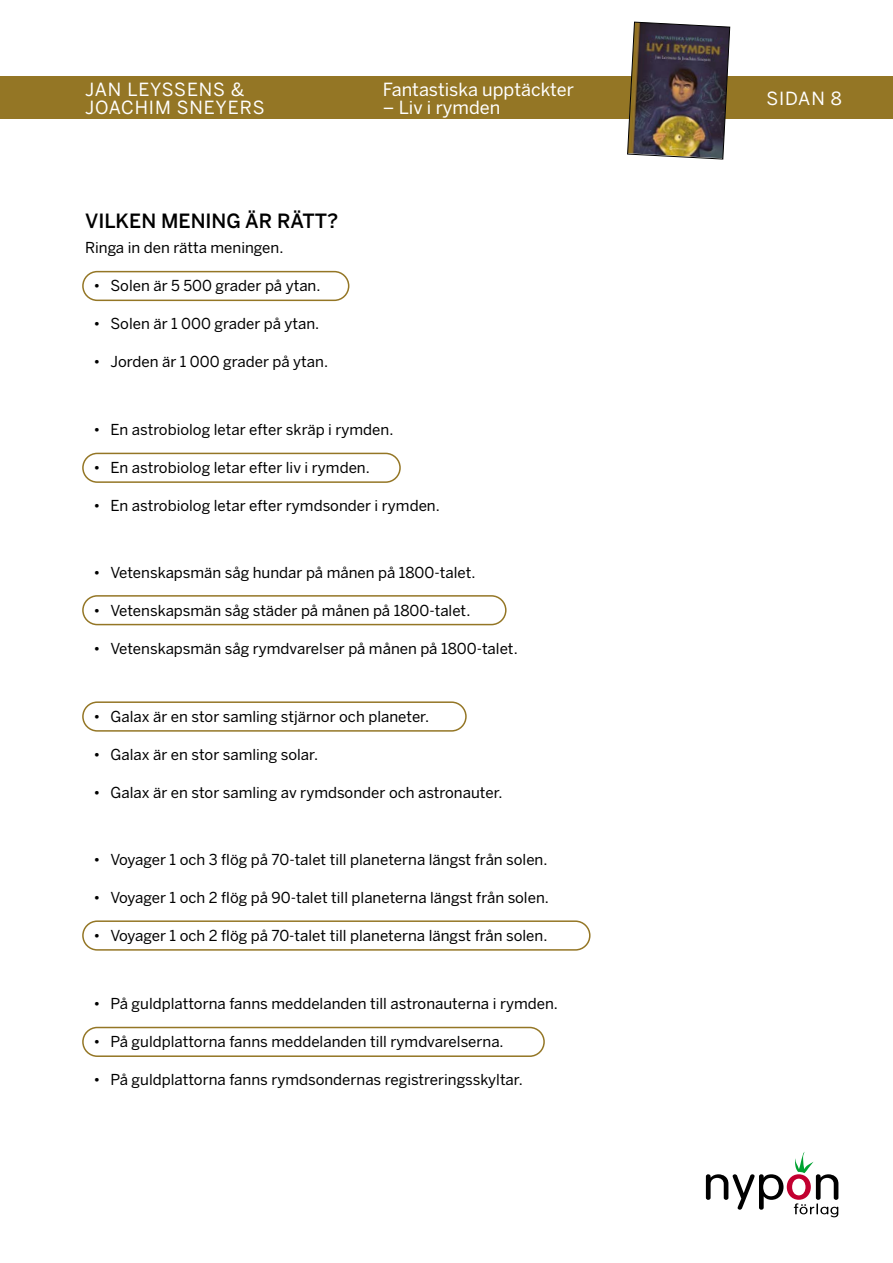
<style>
.page{position:relative;width:893px;height:1263px;background:#fff}
.page>*{position:absolute;margin:0;border:0;box-sizing:border-box;transform-origin:0 0}
.t1{font:500 19.5px "Benton Sans";color:#000}
.t2{font:18px "Benton Sans";letter-spacing:.005em;color:#fff}
.t3{font:18px/18px "Benton Sans";letter-spacing:.05em;color:#fff}
.t4{font:15px "Benton Sans";color:#000}
</style>
<div class="page">
<svg style="left:706px;top:1152px;width:132px;height:65px"></svg>
<div style="left:0;top:77px;width:893px;height:42px;background:#947625"></div>
<img style="left:627px;top:21px;width:103px;height:139px">
<div style="left:82px;top:271px;width:267px;height:30px;border:2px solid #947625;border-radius:14px"></div>
<div style="left:82px;top:453px;width:319px;height:30px;border:2px solid #947625;border-radius:14px"></div>
<div style="left:82px;top:595px;width:425px;height:30px;border:2px solid #947625;border-radius:14px"></div>
<div style="left:82px;top:701px;width:385px;height:31px;border:2px solid #947625;border-radius:14px"></div>
<div style="left:82px;top:920px;width:508px;height:31px;border:2px solid #947625;border-radius:14px"></div>
<div style="left:82px;top:1027px;width:463px;height:30px;border:2px solid #947625;border-radius:14px"></div>
<p class="t3" style="left:85px;top:80px;width:181px">JAN LEYSSENS &amp;<br>JOACHIM SNEYERS</p>
<p class="t2" style="left:766px;top:87px;width:77px">SIDAN 8</p>
<p class="t2" style="left:383px;top:78px;width:193px">Fantastiska upptäckter</p>
<p class="t2" style="left:383px;top:96px;width:119px">– Liv i rymden</p>
<h1 class="t1" style="left:85px;top:209px;width:255px">VILKEN MENING ÄR RÄTT?</h1>
<p class="t4" style="left:85px;top:239px;width:200px">Ringa in den rätta meningen.</p>
<p class="t4" style="left:94px;top:277px;width:228px">• Solen är 5 500 grader på ytan.</p>
<p class="t4" style="left:94px;top:315px;width:227px">• Solen är 1 000 grader på ytan.</p>
<p class="t4" style="left:94px;top:353px;width:236px">• Jorden är 1 000 grader på ytan.</p>
<p class="t4" style="left:94px;top:420px;width:301px">• En astrobiolog letar efter skräp i rymden.</p>
<p class="t4" style="left:94px;top:458px;width:278px">• En astrobiolog letar efter liv i rymden.</p>
<p class="t4" style="left:94px;top:496px;width:348px">• En astrobiolog letar efter rymdsonder i rymden.</p>
<p class="t4" style="left:94px;top:564px;width:383px">• Vetenskapsmän såg hundar på månen på 1800-talet.</p>
<p class="t4" style="left:94px;top:602px;width:378px">• Vetenskapsmän såg städer på månen på 1800-talet.</p>
<p class="t4" style="left:94px;top:640px;width:426px">• Vetenskapsmän såg rymdvarelser på månen på 1800-talet.</p>
<p class="t4" style="left:94px;top:707px;width:337px">• Galax är en stor samling stjärnor och planeter.</p>
<p class="t4" style="left:94px;top:745px;width:226px">• Galax är en stor samling solar.</p>
<p class="t4" style="left:94px;top:783px;width:411px">• Galax är en stor samling av rymdsonder och astronauter.</p>
<p class="t4" style="left:94px;top:851px;width:455px">• Voyager 1 och 3 flög på 70-talet till planeterna längst från solen.</p>
<p class="t4" style="left:94px;top:889px;width:457px">• Voyager 1 och 2 flög på 90-talet till planeterna längst från solen.</p>
<p class="t4" style="left:94px;top:927px;width:455px">• Voyager 1 och 2 flög på 70-talet till planeterna längst från solen.</p>
<p class="t4" style="left:94px;top:994px;width:466px">• På guldplattorna fanns meddelanden till astronauterna i rymden.</p>
<p class="t4" style="left:94px;top:1032px;width:412px">• På guldplattorna fanns meddelanden till rymdvarelserna.</p>
<p class="t4" style="left:94px;top:1070px;width:431px">• På guldplattorna fanns rymdsondernas registreringsskyltar.</p>
</div>
